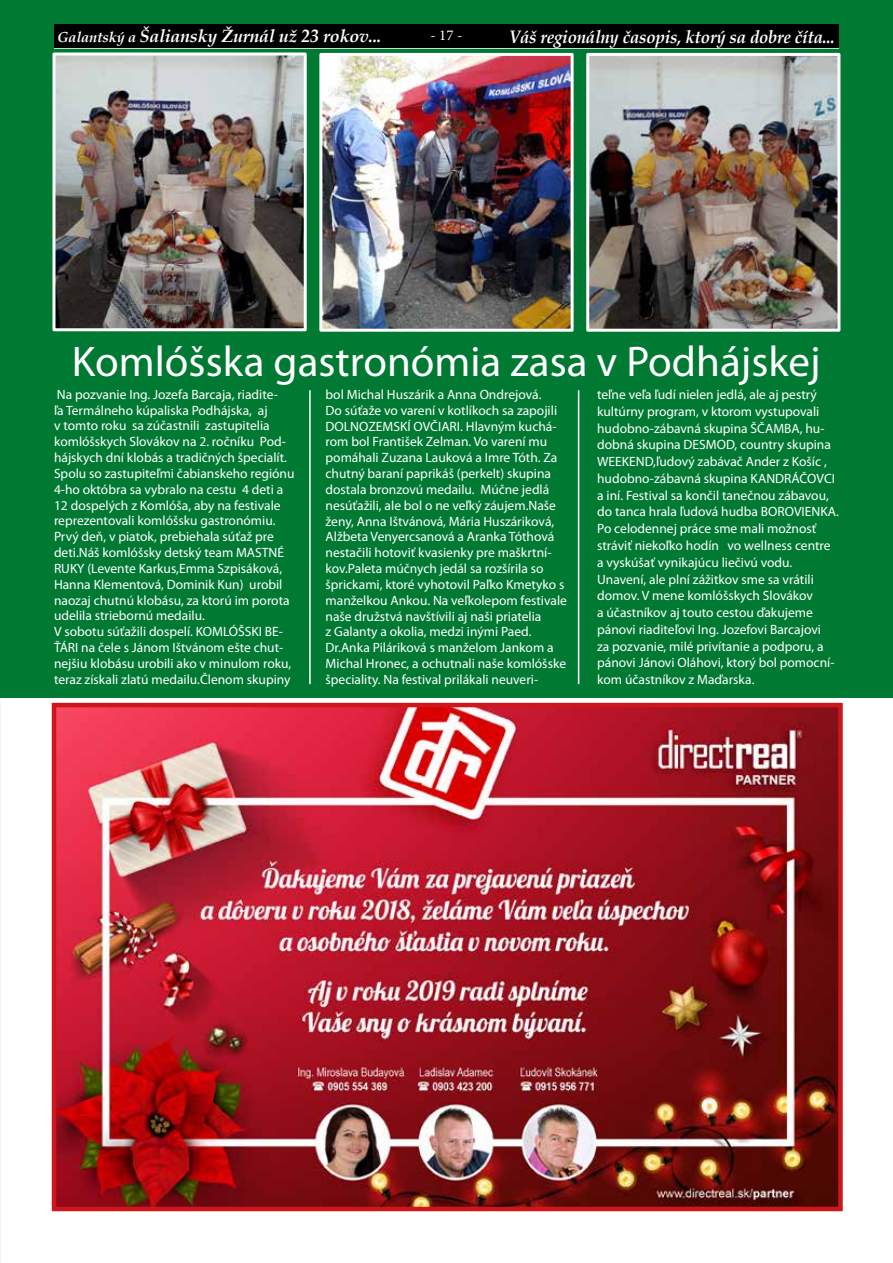
<style>
.page{position:relative;width:893px;height:1263px;background:#fff}
.page>*{position:absolute;margin:0;border:0;box-sizing:border-box;transform-origin:0 0}
.t1{font:43.05px "Myriad Pro";color:#fff}
.t2{font:italic 700 18px "Book Antiqua";letter-spacing:-.01em;color:#fff;scale:.93 1}
.t3{font:italic 700 17.7px "Book Antiqua";letter-spacing:-.01em;color:#fff}
.t4{font:15px "Minion Pro";color:#fff}
.t5{font:13.5px/15.9px "Myriad Pro";color:#fff}
.s1{font-size:14.55px}
</style>
<div class="page">
<img style="left:57px;top:708px;width:781px;height:498px">
<div style="left:52px;top:703px;width:791px;height:508px;border:4px solid #cd171a"></div>
<div style="left:0;top:0;width:893px;height:697px;background:#007933"></div>
<img style="left:56px;top:56px;width:247px;height:271px">
<div style="left:52px;top:52px;width:255px;height:279px;border:3px solid #fff"></div>
<img style="left:590px;top:57px;width:246px;height:271px">
<div style="left:586px;top:53px;width:254px;height:279px;border:3px solid #fff"></div>
<img style="left:323px;top:57px;width:247px;height:271px">
<div style="left:319px;top:53px;width:255px;height:279px;border:3px solid #fff"></div>
<hr style="left:309px;top:390px;width:2px;height:294px;background:#fff">
<hr style="left:578px;top:390px;width:1px;height:294px;background:#fff">
<hr style="left:54px;top:47px;width:785px;height:2px;background:#fff">
<div style="left:54px;top:24px;width:785px;height:24px;background:#000"></div>
<h3 class="t3" style="left:57px;top:24px;width:326px"><span class="s1">Galantský a</span> Šaliansky Žurnál už 23 rokov...</h3>
<p class="t4" style="left:431px;top:26px;width:33px">- 17 -</p>
<h2 class="t2" style="left:509px;top:24px;width:352px">Váš regionálny časopis, ktorý sa dobre číta...</h2>
<h1 class="t1" style="left:72px;top:338px;width:750px">Komlóšska gastronómia zasa v Podhájskej</h1>
<p class="t5" style="left:54px;top:386px;width:242px">Na pozvanie Ing. Jozefa Barcaja, riadite-<br>ľa Termálneho kúpaliska Podhájska, aj<br>v tomto roku sa zúčastnili zastupitelia komlóšskych Slovákov na 2. ročníku Pod&shy;hájskych dní klobás a tradičných špecialít.<br>Spolu so zastupiteľmi čabianskeho regiónu 4-ho októbra sa vybralo na cestu 4 deti a 12 dospelých z Komlóša, aby na festivale reprezentovali komlóšsku gastronómiu.<br>Prvý deň, v piatok, prebiehala súťaž pre deti.Náš komlóšsky detský team MASTNÉ RUKY (Levente Karkus,Emma Szpisáková, Hanna Klementová, Dominik Kun) urobil naozaj chutnú klobásu, za ktorú im porota udelila striebornú medailu.<br>V sobotu súťažili dospelí. KOMLÓŠSKI BE-ŤÁRI na čele s Jánom Ištvánom ešte chut&shy;nejšiu klobásu urobili ako v minulom roku, teraz získali zlatú medailu.Členom skupiny</p>
<p class="t5" style="left:326px;top:387px;width:243px">bol Michal Huszárik a Anna Ondrejová.<br>Do súťaže vo varení v kotlíkoch sa zapojili DOLNOZEMSKÍ OVČIARI. Hlavným kuchá&shy;rom bol František Zelman. Vo varení mu pomáhali Zuzana Lauková a Imre Tóth. Za chutný baraní paprikáš (perkelt) skupina dostala bronzovú medailu. Múčne jedlá nesúťažili, ale bol o ne veľký záujem.Naše ženy, Anna Ištvánová, Mária Huszáriková, Alžbeta Venyercsanová a Aranka Tóthová nestačili hotoviť kvasienky pre maškrtní&shy;kov.Paleta múčnych jedál sa rozšírila so šprickami, ktoré vyhotovil Paľko Kmetyko s manželkou Ankou. Na veľkolepom festivale naše družstvá navštívili aj naši priatelia<br>z Galanty a okolia, medzi inými Paed.<br>Dr.Anka Piláriková s manželom Jankom a Michal Hronec, a ochutnali naše komlóšske špeciality. Na festival prilákali neuveri-</p>
<p class="t5" style="left:597px;top:386px;width:243px;line-height:16.8px">teľne veľa ľudí nielen jedlá, ale aj pestrý kultúrny program, v ktorom vystupovali hudobno-zábavná skupina ŠČAMBA, hu&shy;dobná skupina DESMOD, country skupina WEEKEND,ľudový zabávač Ander z Košíc , hudobno-zábavná skupina KANDRÁČOVCI a iní. Festival sa končil tanečnou zábavou, do tanca hrala ľudová hudba BOROVIENKA.<br>Po celodennej práce sme mali možnosť stráviť niekoľko hodín vo wellness centre a vyskúšať vynikajúcu liečivú vodu.<br>Unavení, ale plní zážitkov sme sa vrátili domov. V mene komlóšskych Slovákov<br>a účastníkov aj touto cestou ďakujeme pánovi riaditeľovi Ing. Jozefovi Barcajovi<br>za pozvanie, milé privítanie a podporu, a pánovi Jánovi Oláhovi, ktorý bol pomocní&shy;kom účastníkov z Maďarska.</p>
</div>
